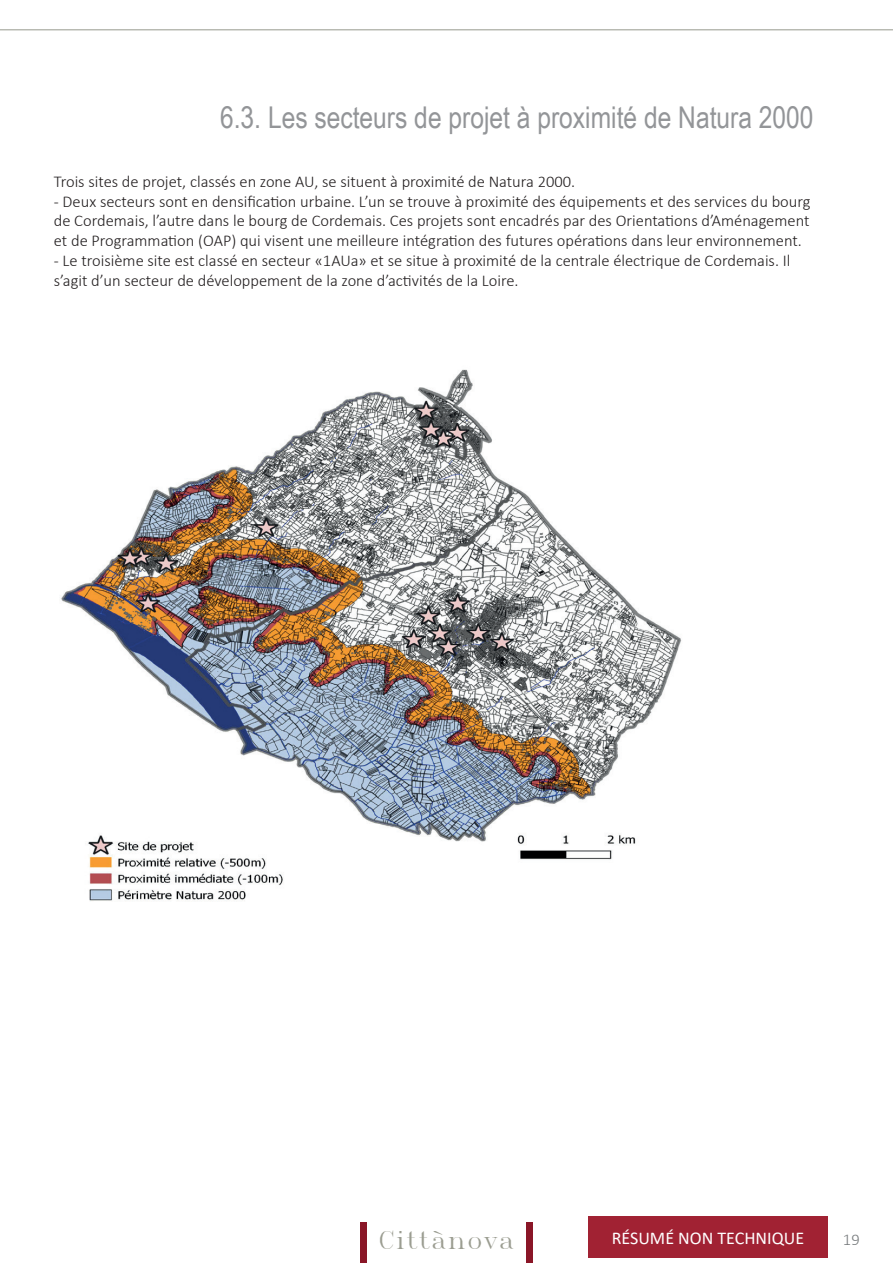
<style>
.page{position:relative;width:893px;height:1263px;background:#fff}
.page>*{position:absolute;margin:0;border:0;box-sizing:border-box;transform-origin:0 0}
.t1{font:30px "Arial Narrow";color:#939598}
.t2{font:24px "Roman T";letter-spacing:-.01em;color:#9b9d91}
.t3{font:18px "Calibri";color:#fff}
.t4{font:300 16.5px/19.8px "Calibri";color:#231f20;text-align:justify}
.t5{font:300 16.5px "Calibri";color:#75797b}
</style>
<div class="page">
<hr style="left:0;top:29px;width:893px;height:1px;background:#97998e">
<div style="left:526px;top:1222px;width:7px;height:41px;background:#8a1627"></div>
<div style="left:360px;top:1222px;width:7px;height:41px;background:#8a1627"></div>
<div style="left:588px;top:1216px;width:240px;height:42px;background:#a12233"></div>
<img style="left:61px;top:369px;width:621px;height:532px">
<h1 class="t1" style="left:220px;top:96px;width:595px">6.3. Les secteurs de projet à proximité de Natura 2000</h1>
<p class="t4" style="left:54px;top:171px;width:523px">Trois sites de projet, classés en zone AU, se situent à proximité de Natura 2000.</p>
<p class="t4" style="left:54px;top:191px;width:758px">- Deux secteurs sont en densification urbaine. L’un se trouve à proximité des équipements et des services du bourg de Cordemais, l’autre dans le bourg de Cordemais. Ces projets sont encadrés par des Orientations d’Aménagement et de Programmation (OAP) qui visent une meilleure intégration des futures opérations dans leur environnement.</p>
<p class="t4" style="left:54px;top:250px;width:738px">- Le troisième site est classé en secteur «1AUa» et se situe à proximité de la centrale électrique de Cordemais. Il s’agit d’un secteur de développement de la zone d’activités de la Loire.</p>
<h2 class="t2" style="left:378px;top:1224px;width:139px">Cittànova</h2>
<p class="t3" style="left:612px;top:1225px;width:194px">RÉSUMÉ NON TECHNIQUE</p>
<p class="t5" style="left:843px;top:1229px;width:18px">19</p>
</div>
